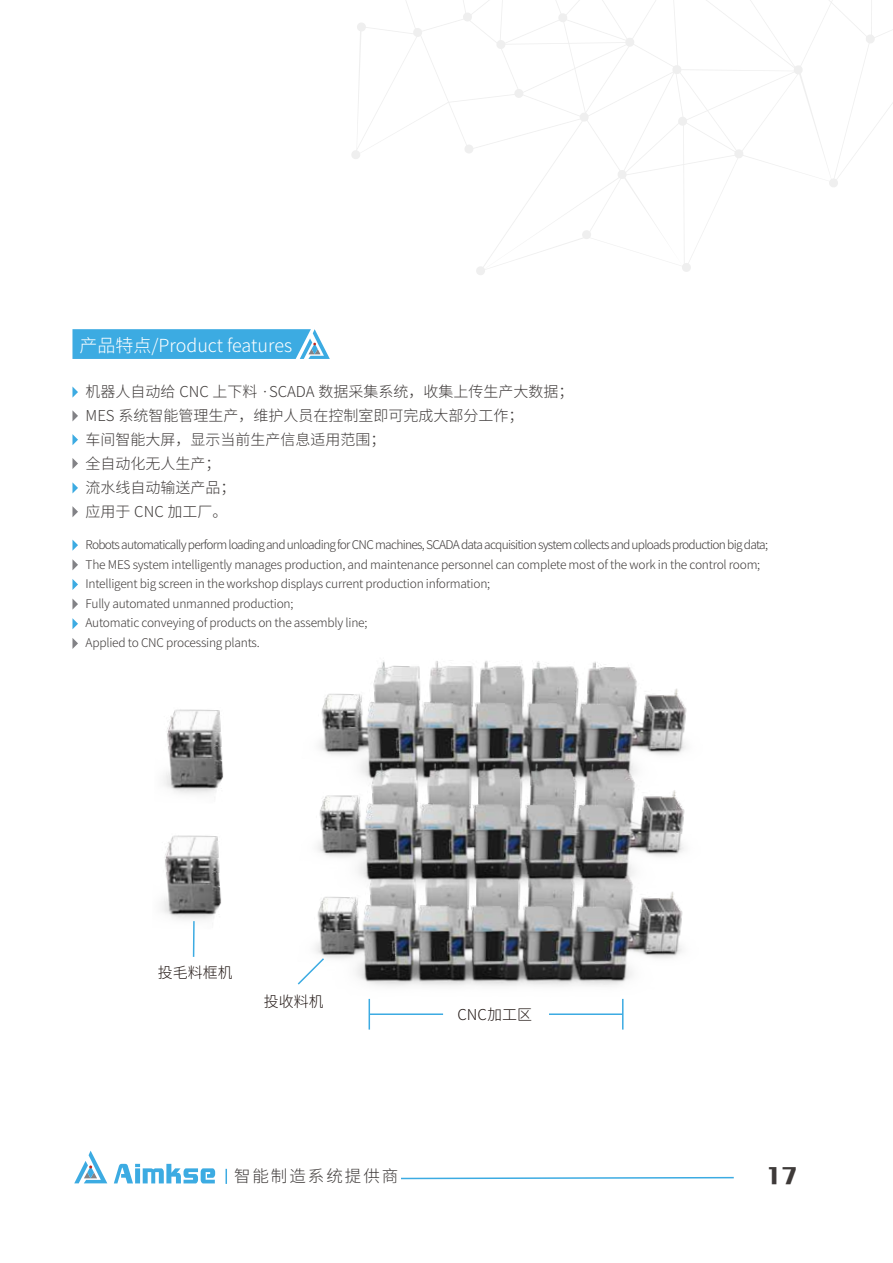
<style>
.page{position:relative;width:893px;height:1263px;background:#fff}
.page>*{position:absolute;margin:0;border:0;box-sizing:border-box;transform-origin:0 0}
.t1{font:800 22.5px "M Stiff Hei HKS";color:#3e3a39}
.t2{font:300 18px "Source Han Sans CN";color:#fff}
.t3{font:300 16.5px "Source Han Sans CN";letter-spacing:.12em;color:#3e3a39}
.t4{font:300 15px/24px "Source Han Sans CN";color:#3e3a39}
.t5{font:300 15px "Source Han Sans CN";color:#221815}
.t6{font:300 12px/19.5px "Source Han Sans CN";letter-spacing:-.02em;color:#3e3a39}
</style>
<div class="page">
<img style="left:315px;top:661px;width:372px;height:338px">
<svg style="left:72px;top:386px;width:6px;height:12px"></svg>
<svg style="left:72px;top:410px;width:6px;height:11px"></svg>
<svg style="left:72px;top:434px;width:6px;height:11px"></svg>
<svg style="left:72px;top:458px;width:6px;height:11px"></svg>
<svg style="left:72px;top:482px;width:6px;height:11px"></svg>
<svg style="left:72px;top:506px;width:6px;height:11px"></svg>
<svg style="left:72px;top:540px;width:6px;height:11px"></svg>
<svg style="left:72px;top:559px;width:6px;height:11px"></svg>
<svg style="left:72px;top:598px;width:6px;height:12px"></svg>
<svg style="left:72px;top:579px;width:6px;height:11px"></svg>
<svg style="left:72px;top:638px;width:6px;height:11px"></svg>
<svg style="left:72px;top:618px;width:6px;height:11px"></svg>
<svg style="left:72px;top:329px;width:258px;height:30px;background:#4ab0e3"></svg>
<svg style="left:351px;top:22px;width:72px;height:137px"></svg>
<svg style="left:437px;top:0;width:456px;height:275px"></svg>
<img style="left:164px;top:709px;width:60px;height:85px">
<img style="left:162px;top:835px;width:59px;height:85px">
<hr style="left:369px;top:999px;width:1px;height:30px;background:#3cabe2">
<hr style="left:369px;top:1013px;width:74px;height:2px;background:#3cabe2">
<hr style="left:549px;top:1013px;width:74px;height:2px;background:#3cabe2">
<hr style="left:622px;top:999px;width:1px;height:30px;background:#3cabe2">
<svg style="left:297px;top:957px;width:29px;height:29px"></svg>
<hr style="left:193px;top:921px;width:2px;height:36px;background:#3cabe2">
<svg style="left:401px;top:1176px;width:333px;height:4px"></svg>
<svg style="left:74px;top:1150px;width:33px;height:33px"></svg>
<svg style="left:114px;top:1164px;width:101px;height:19px"></svg>
<svg style="left:226px;top:1169px;width:1px;height:15px"></svg>
<h2 class="t2" style="left:79px;top:336px;width:214px">产品特点/Product features</h2>
<p class="t4" style="left:86px;top:379px;width:489px">机器人自动给 CNC 上下料 ·SCADA 数据采集系统，收集上传生产大数据；<br>MES 系统智能管理生产，维护人员在控制室即可完成大部分工作；<br>车间智能大屏，显示当前生产信息适用范围；<br>全自动化无人生产；<br>流水线自动输送产品；<br>应用于 CNC 加工厂。</p>
<p class="t6" style="left:86px;top:535px;width:684px">Robots automatically perform loading and unloading for CNC machines, SCADA data acquisition system collects and uploads production big data; The MES system intelligently manages production, and maintenance personnel can complete most of the work in the control room; Intelligent big screen in the workshop displays current production information;<br>Fully automated unmanned production;<br>Automatic conveying of products on the assembly line;<br>Applied to CNC processing plants.</p>
<p class="t5" style="left:158px;top:964px;width:76px">投毛料框机</p>
<p class="t5" style="left:264px;top:994px;width:61px">投收料机</p>
<p class="t5" style="left:458px;top:1006px;width:76px">CNC加工区</p>
<h3 class="t3" style="left:234px;top:1167px;width:166px">智能制造系统提供商</h3>
<h1 class="t1" style="left:767px;top:1158px;width:31px">17</h1>
</div>
